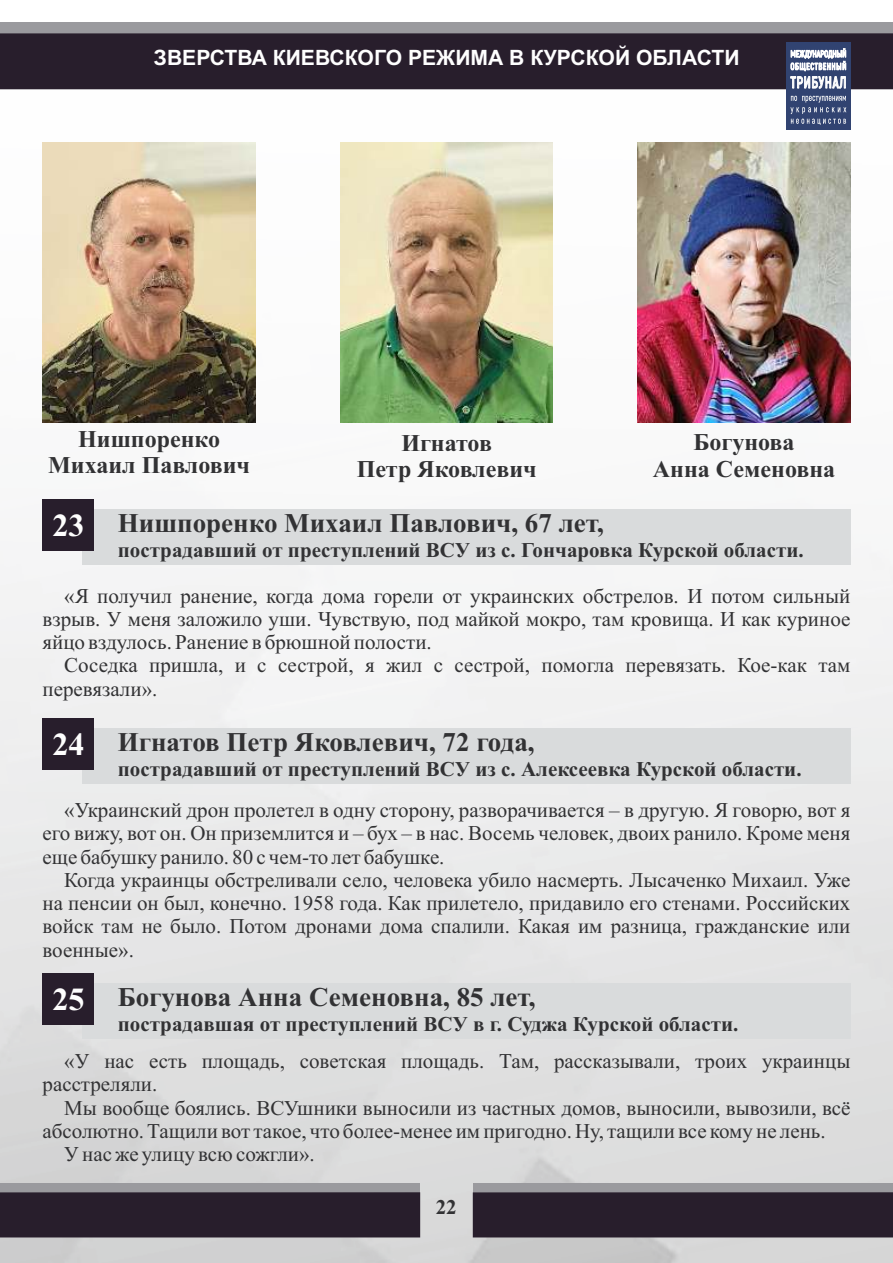
<style>
.page{position:relative;width:893px;height:1263px;background:#fff}
.page>*{position:absolute;margin:0;border:0;box-sizing:border-box;transform-origin:0 0}
.t1{font:700 32.25px "Times New Roman";color:#fefefe}
.t2{font:700 27px "Times New Roman";color:#323234}
.t3{font:700 24px/26.5px "Times New Roman";color:#323234;text-align:center}
.t4{font:700 21.15px "Arial";color:#fefefe}
.t5{font:21px/23.2px "Times New Roman";color:#323234;text-align:justify}
.t6{font:700 21px "Times New Roman";color:#323234}
</style>
<div class="page">
<img style="left:0;top:89px;width:893px;height:1174px">
<div style="left:473px;top:1183px;width:420px;height:46px;background:#9a9a9e"></div>
<div style="left:473px;top:1192px;width:420px;height:45px;background:#281e2c"></div>
<div style="left:0;top:1183px;width:420px;height:46px;background:#9a9a9e"></div>
<div style="left:0;top:1192px;width:420px;height:45px;background:#281e2c"></div>
<div style="left:0;top:22px;width:893px;height:57px;background:#9a9a9e"></div>
<div style="left:0;top:33px;width:893px;height:56px;background:#281e2c"></div>
<div style="left:786px;top:43px;width:64px;height:87px;background:#314371"></div>
<svg style="left:790px;top:48px;width:56px;height:40px"></svg>
<svg style="left:790px;top:96px;width:56px;height:29px"></svg>
<img style="left:43px;top:143px;width:212px;height:280px">
<img style="left:340px;top:143px;width:213px;height:280px">
<img style="left:638px;top:143px;width:212px;height:280px">
<div style="left:82px;top:509px;width:768px;height:56px;background:#d9dbdc"></div>
<div style="left:43px;top:499px;width:51px;height:52px;background:#281e2c"></div>
<div style="left:82px;top:728px;width:768px;height:56px;background:#d9dbdc"></div>
<div style="left:43px;top:718px;width:51px;height:52px;background:#281e2c"></div>
<div style="left:82px;top:983px;width:768px;height:56px;background:#d9dbdc"></div>
<div style="left:43px;top:973px;width:51px;height:52px;background:#281e2c"></div>
<p class="t4" style="left:154px;top:49px;width:587px">ЗВЕРСТВА КИЕВСКОГО РЕЖИМА В КУРСКОЙ ОБЛАСТИ</p>
<p class="t3" style="left:48px;top:428px;width:203px">Нишпоренко<br>Михаил Павлович</p>
<p class="t3" style="left:357px;top:432px;width:182px">Игнатов<br>Петр Яковлевич</p>
<p class="t3" style="left:653px;top:431px;width:184px">Богунова<br>Анна Семеновна</p>
<h1 class="t1" style="left:52px;top:514px;width:34px">23</h1>
<p class="t2" style="left:118px;top:514px;width:487px">Нишпоренко Михаил Павлович, 67 лет,</p>
<p class="t6" style="left:118px;top:543px;width:687px">пострадавший от преступлений ВСУ из с. Гончаровка Курской области.</p>
<p class="t5" style="left:43px;top:586px;width:809px;text-indent:22px">«Я получил ранение, когда дома горели от украинских обстрелов. И потом сильный взрыв. У меня заложило уши. Чувствую, под майкой мокро, там кровища. И как куриное яйцо вздулось. Ранение в брюшной полости.</p>
<p class="t5" style="left:43px;top:656px;width:809px;text-indent:22px">Соседка пришла, и с сестрой, я жил с сестрой, помогла перевязать. Кое-как там перевязали».</p>
<p class="t2" style="left:118px;top:733px;width:418px">Игнатов Петр Яковлевич, 72 года,</p>
<p class="t6" style="left:118px;top:761px;width:685px">пострадавший от преступлений ВСУ из с. Алексеевка Курской области.</p>
<h1 class="t1" style="left:52px;top:733px;width:34px">24</h1>
<p class="t5" style="left:43px;top:800px;width:809px;text-indent:22px">«Украинский дрон пролетел в одну сторону, разворачивается – в другую. Я говорю, вот я его вижу, вот он. Он приземлится и – бух – в нас. Восемь человек, двоих ранило. Кроме меня еще бабушку ранило. 80 с чем-то лет бабушке.</p>
<p class="t5" style="left:42px;top:870px;width:809px;text-indent:22px">Когда украинцы обстреливали село, человека убило насмерть. Лысаченко Михаил. Уже на пенсии он был, конечно. 1958 года. Как прилетело, придавило его стенами. Российских войск там не было. Потом дронами дома спалили. Какая им разница, гражданские или военные».</p>
<p class="t2" style="left:118px;top:988px;width:419px">Богунова Анна Семеновна, 85 лет,</p>
<p class="t6" style="left:118px;top:1017px;width:622px">пострадавшая от преступлений ВСУ в г. Суджа Курской области.</p>
<h1 class="t1" style="left:52px;top:988px;width:34px">25</h1>
<p class="t5" style="left:43px;top:1051px;width:809px;text-indent:22px">«У нас есть площадь, советская площадь. Там, рассказывали, троих украинцы расстреляли.</p>
<p class="t5" style="left:64px;top:1098px;width:788px">Мы вообще боялись. ВСУшники выносили из частных домов, выносили, вывозили, всё</p>
<p class="t5" style="left:43px;top:1121px;width:785px">абсолютно. Тащили вот такое, что более-менее им пригодно. Ну, тащили все кому не лень.</p>
<p class="t5" style="left:64px;top:1144px;width:252px">У нас же улицу всю сожгли».</p>
<p class="t6" style="left:436px;top:1200px;width:22px">22</p>
</div>
